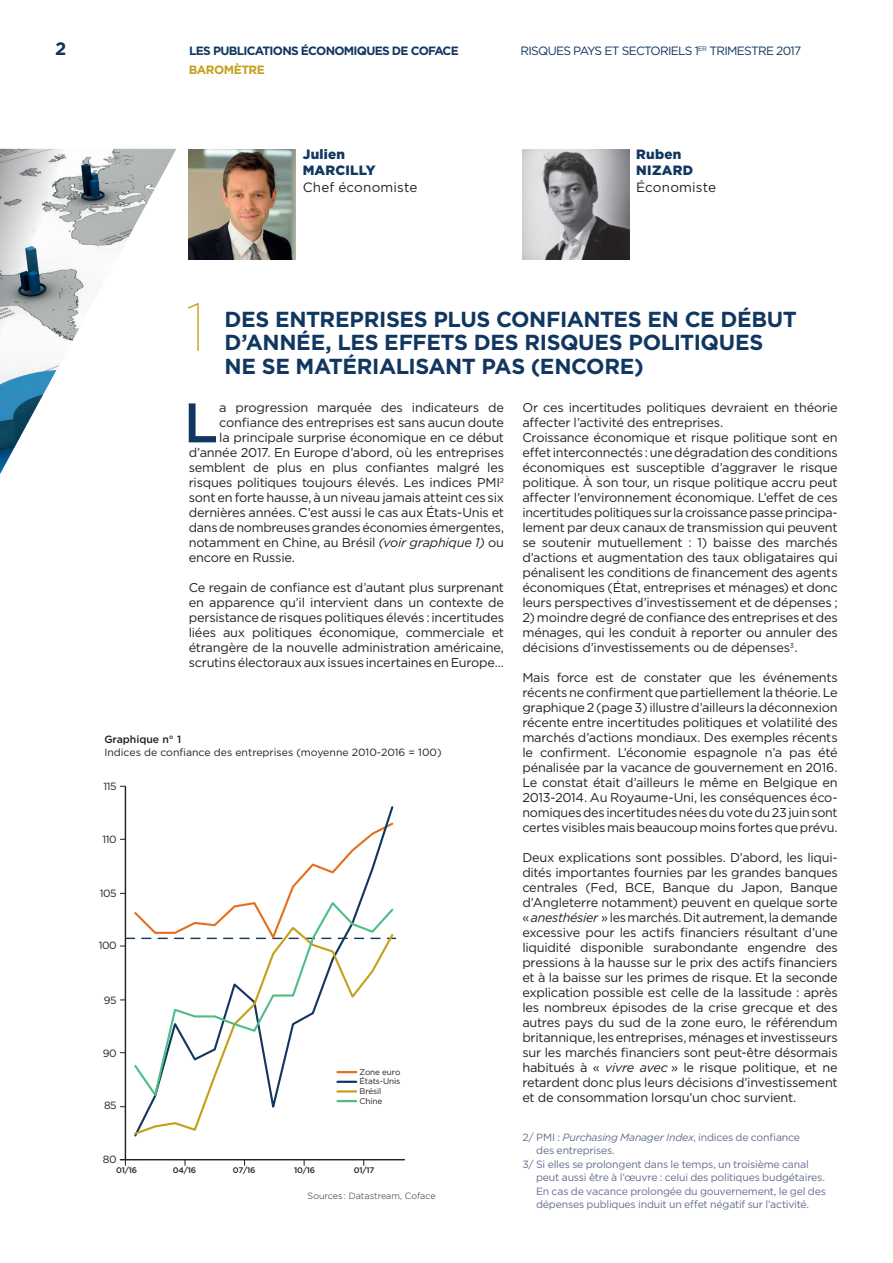
<style>
.page{position:relative;width:893px;height:1263px;background:#fff}
.page>*{position:absolute;margin:0;border:0;box-sizing:border-box;transform-origin:0 0}
.t1{font:100 67.8px "Gotham";color:#c3a119}
.t2{font:500 55.65px "Gotham";color:#113761}
.t3{font:700 21.75px/24px "Gotham";letter-spacing:-.015em;color:#113761}
.t4{font:700 18px "Gotham";color:#113761}
.t5{font:900 13.5px/16.5px "Gotham";letter-spacing:.02em;color:#113761}
.t6{font:13.5px "Gotham";letter-spacing:.01em;color:#231f20}
.t7{font:12.75px/15px "Gotham";letter-spacing:-.015em;color:#231f20;text-align:justify}
.t8{font:12px "Gotham";letter-spacing:-.06em;color:#113761}
.t9{font:700 12px "Gotham";letter-spacing:-.06em;color:#113761}
.t10{font:700 12px "Gotham";letter-spacing:-.04em;color:#c3a119}
.t11{font:10.5px "Gotham";letter-spacing:-.02em;color:#636d8f}
.t12{font:10.5px "Gotham";color:#231f20}
.t13{font:500 10.5px "Gotham";color:#231f20}
.t14{font:300 9px "Gotham";color:#231f20}
.t15{font:8.25px/9.6px "Gotham";letter-spacing:-.02em;color:#231f20}
.t16{font:500 8.1px "Gotham";letter-spacing:-.02em;color:#231f20}
.s1{font-style:italic}
</style>
<div class="page">
<svg style="left:0;top:149px;width:176px;height:325px"></svg>
<img style="left:189px;top:149px;width:106px;height:110px">
<img style="left:522px;top:149px;width:107px;height:110px">
<hr style="left:120px;top:1159px;width:284px;height:1px;background:#231f20">
<hr style="left:125px;top:786px;width:1px;height:374px;background:#231f20">
<svg style="left:120px;top:821px;width:276px;height:126px"></svg>
<svg style="left:132px;top:806px;width:263px;height:331px"></svg>
<svg style="left:133px;top:1100px;width:262px;height:36px"></svg>
<svg style="left:132px;top:900px;width:263px;height:200px"></svg>
<svg style="left:337px;top:1071px;width:19px;height:2px"></svg>
<svg style="left:337px;top:1081px;width:19px;height:2px"></svg>
<svg style="left:337px;top:1090px;width:19px;height:2px"></svg>
<svg style="left:337px;top:1100px;width:19px;height:2px"></svg>
<h3 class="t4" style="left:55px;top:37px;width:13px">2</h3>
<p class="t9" style="left:189px;top:43px;width:271px">LES PUBLICATIONS ÉCONOMIQUES DE COFACE</p>
<p class="t8" style="left:521px;top:43px;width:282px">RISQUES PAYS ET SECTORIELS 1<sup>ER</sup> TRIMESTRE 2017</p>
<p class="t10" style="left:189px;top:62px;width:78px">BAROMÈTRE</p>
<p class="t5" style="left:303px;top:145px;width:75px">Julien<br>MARCILLY</p>
<p class="t6" style="left:303px;top:178px;width:116px">Chef économiste</p>
<p class="t5" style="left:636px;top:145px;width:58px">Ruben<br>NIZARD</p>
<p class="t6" style="left:636px;top:178px;width:81px">Économiste</p>
<h1 class="t1" style="left:186px;top:285px;width:23px">1</h1>
<h3 class="t3" style="left:225px;top:307px;width:574px">DES ENTREPRISES PLUS CONFIANTES EN CE DÉBUT<br>D’ANNÉE, LES EFFETS DES RISQUES POLITIQUES<br>NE SE MATÉRIALISANT PAS (ENCORE)</h3>
<h2 class="t2" style="left:184px;top:386px;width:36px">L</h2>
<p class="t7" style="left:219px;top:400px;width:286px">a progression marquée des indicateurs de</p>
<p class="t7" style="left:219px;top:415px;width:286px">confiance des entreprises est sans aucun doute</p>
<p class="t7" style="left:219px;top:430px;width:286px">la principale surprise économique en ce début</p>
<p class="t7" style="left:189px;top:445px;width:317px">d’année 2017. En Europe d’abord, où les entreprises</p>
<p class="t7" style="left:189px;top:460px;width:317px">semblent de plus en plus confiantes malgré les</p>
<p class="t7" style="left:189px;top:475px;width:317px">risques politiques toujours élevés. Les indices PMI<sup>2</sup></p>
<p class="t7" style="left:189px;top:490px;width:317px">sont en forte hausse, à un niveau jamais atteint ces six</p>
<p class="t7" style="left:189px;top:505px;width:317px">dernières années. C’est aussi le cas aux États-Unis et</p>
<p class="t7" style="left:189px;top:520px;width:317px">dans de nombreuses grandes économies émergentes,</p>
<p class="t7" style="left:189px;top:535px;width:317px">notamment en Chine, au Brésil <span class="s1">(voir graphique 1)</span> ou</p>
<p class="t7" style="left:189px;top:550px;width:108px">encore en Russie.</p>
<p class="t7" style="left:189px;top:580px;width:317px">Ce regain de confiance est d’autant plus surprenant en apparence qu’il intervient dans un contexte de persistance de risques politiques élevés : incertitudes liées aux politiques économique, commerciale et étrangère de la nouvelle administration américaine, scrutins électoraux aux issues incertaines en Europe…</p>
<p class="t13" style="left:104px;top:733px;width:78px">Graphique n° 1</p>
<p class="t12" style="left:104px;top:745px;width:339px">Indices de confiance des entreprises (moyenne 2010-2016 = 100)</p>
<p class="t12" style="left:104px;top:779px;width:15px">115</p>
<p class="t12" style="left:102px;top:833px;width:16px">110</p>
<p class="t12" style="left:100px;top:886px;width:18px">105</p>
<p class="t12" style="left:99px;top:939px;width:19px">100</p>
<p class="t12" style="left:104px;top:994px;width:14px">95</p>
<p class="t12" style="left:103px;top:1047px;width:15px">90</p>
<p class="t12" style="left:104px;top:1099px;width:14px">85</p>
<p class="t12" style="left:103px;top:1152px;width:15px">80</p>
<p class="t15" style="left:360px;top:1067px;width:42px">Zone euro<br>États-Unis<br>Brésil<br>Chine</p>
<p class="t16" style="left:116px;top:1164px;width:23px">01/16</p>
<p class="t16" style="left:173px;top:1164px;width:25px">04/16</p>
<p class="t16" style="left:233px;top:1164px;width:24px">07/16</p>
<p class="t16" style="left:294px;top:1164px;width:23px">10/16</p>
<p class="t16" style="left:354px;top:1164px;width:22px">01/17</p>
<p class="t14" style="left:308px;top:1190px;width:130px">Sources : Datastream, Coface</p>
<p class="t7" style="left:522px;top:400px;width:317px;text-align:left">Or ces incertitudes politiques devraient en théorie affecter l’activité des entreprises.<br>Croissance économique et risque politique sont en effet interconnectés : une dégradation des conditions économiques est susceptible d’aggraver le risque politique. À son tour, un risque politique accru peut af-fecter l’environnement économique. L’effet de ces incertitudes politiques sur la croissance passe principa&shy;lement par deux canaux de transmission qui peuvent se soutenir mutuellement : 1) baisse des marchés d’actions et augmentation des taux obligataires qui pénalisent les conditions de financement des agents économiques (État, entreprises et ménages) et donc leurs perspectives d’investissement et de dépenses ;</p>
<p class="t7" style="left:522px;top:610px;width:317px">2) moindre degré de confiance des entreprises et des ménages, qui les conduit à reporter ou annuler des décisions d’investissements ou de dépenses<sup>3</sup>.</p>
<p class="t7" style="left:522px;top:670px;width:317px">Mais force est de constater que les événements récents ne confirment que partiellement la théorie. Le graphique 2 (page 3) illustre d’ailleurs la déconnexion récente entre incertitudes politiques et volatilité des marchés d’actions mondiaux. Des exemples récents le confirment. L’économie espagnole n’a pas été pénalisée par la vacance de gouvernement en 2016.<br>Le constat était d’ailleurs le même en Belgique en 2013-2014. Au Royaume-Uni, les conséquences éco&shy;nomiques des incertitudes nées du vote du 23 juin sont certes visibles mais beaucoup moins fortes que prévu.</p>
<p class="t7" style="left:522px;top:850px;width:317px">Deux explications sont possibles. D’abord, les liqui&shy;dités importantes fournies par les grandes banques centrales (Fed, BCE, Banque du Japon, Banque d’Angleterre notamment) peuvent en quelque sorte « <span class="s1">anesthésier</span> » les marchés. Dit autrement, la demande excessive pour les actifs financiers résultant d’une liquidité disponible surabondante engendre des pressions à la hausse sur le prix des actifs financiers et à la baisse sur les primes de risque. Et la seconde explication possible est celle de la lassitude : après les nombreux épisodes de la crise grecque et des autres pays du sud de la zone euro, le référendum britannique, les entreprises, ménages et investisseurs sur les marchés financiers sont peut-être désormais habitués à « <span class="s1">vivre avec</span> » le risque politique, et ne retardent donc plus leurs décisions d’investissement et de consommation lorsqu’un choc survient.</p>
<p class="t11" style="left:522px;top:1130px;width:279px">2/ PMI : <span class="s1">Purchasing Manager Index</span>, indices de confiance</p>
<p class="t11" style="left:536px;top:1144px;width:80px">des entreprises.</p>
<p class="t11" style="left:522px;top:1157px;width:288px">3/ Si elles se prolongent dans le temps, un troisième canal</p>
<p class="t11" style="left:536px;top:1171px;width:290px">peut aussi être à l’œuvre : celui des politiques budgétaires.</p>
<p class="t11" style="left:536px;top:1184px;width:291px">En cas de vacance prolongée du gouvernement, le gel des</p>
<p class="t11" style="left:536px;top:1198px;width:275px">dépenses publiques induit un effet négatif sur l’activité.</p>
</div>
